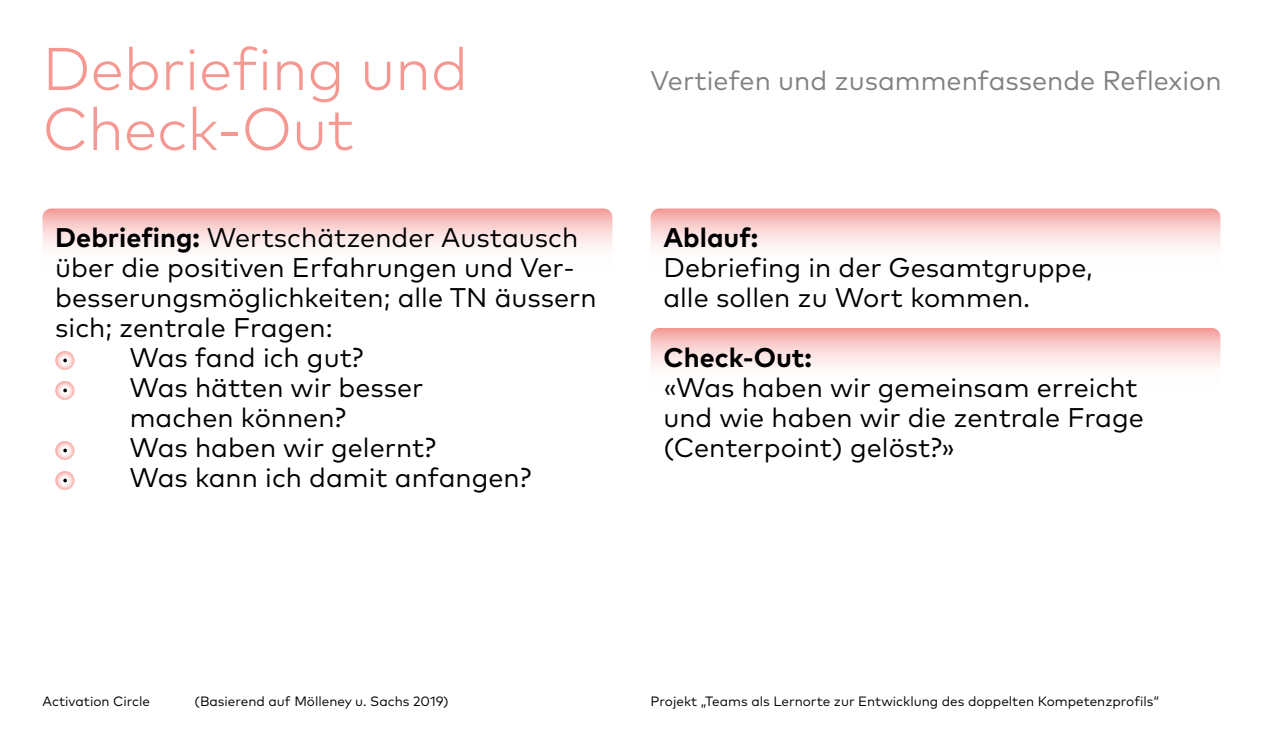
<style>
.page{position:relative;width:1263px;height:749px;background:#fff}
.page>*{position:absolute;margin:0;border:0;box-sizing:border-box;transform-origin:0 0}
.t1{font:300 60px/60px "Mark OT";letter-spacing:-.005em;color:#f69892}
.t2{font:27px/30px "Mark";color:#000}
.t3{font:27px "Mark";color:#818180}
.t4{font:700 27px "Mark OT";color:#000}
.t5{font:13.5px "Mark OT";color:#000}
.s1{font-family:"Mark OT";font-weight:700}
</style>
<div class="page">
<svg style="left:43px;top:208px;width:569px;height:76px"></svg>
<svg style="left:651px;top:208px;width:569px;height:76px"></svg>
<svg style="left:651px;top:328px;width:569px;height:75px"></svg>
<svg style="left:55px;top:351px;width:20px;height:17px"></svg>
<svg style="left:63px;top:358px;width:4px;height:4px"></svg>
<svg style="left:55px;top:368px;width:20px;height:32px"></svg>
<svg style="left:63px;top:388px;width:4px;height:4px"></svg>
<svg style="left:55px;top:441px;width:20px;height:17px"></svg>
<svg style="left:63px;top:448px;width:4px;height:4px"></svg>
<svg style="left:55px;top:458px;width:20px;height:32px"></svg>
<svg style="left:63px;top:478px;width:4px;height:4px"></svg>
<h1 class="t1" style="left:43px;top:38px;width:427px">Debriefing und<br>Check-Out</h1>
<p class="t2" style="left:55px;top:222px;width:524px"><span class="s1">Debriefing:</span> Wertschätzender Austausch</p>
<p class="t2" style="left:55px;top:252px;width:521px">über die positiven Erfahrungen und Ver-</p>
<p class="t2" style="left:55px;top:282px;width:543px">besserungsmöglichkeiten; alle TN äussern</p>
<p class="t2" style="left:55px;top:312px;width:279px">sich; zentrale Fragen:</p>
<p class="t2" style="left:129px;top:342px;width:236px">Was fand ich gut?</p>
<p class="t2" style="left:129px;top:372px;width:296px">Was hätten wir besser</p>
<p class="t2" style="left:130px;top:402px;width:218px">machen können?</p>
<p class="t2" style="left:129px;top:432px;width:308px">Was haben wir gelernt?</p>
<p class="t2" style="left:129px;top:462px;width:403px">Was kann ich damit anfangen?</p>
<p class="t3" style="left:651px;top:64px;width:572px">Vertiefen und zusammenfassende Reflexion</p>
<p class="t4" style="left:663px;top:220px;width:96px">Ablauf:</p>
<p class="t2" style="left:663px;top:252px;width:431px">Debriefing in der Gesamtgruppe, alle sollen zu Wort kommen.</p>
<p class="t4" style="left:663px;top:340px;width:150px">Check-Out:</p>
<p class="t2" style="left:663px;top:372px;width:482px">«Was haben wir gemeinsam erreicht und wie haben wir die zentrale Frage (Centerpoint) gelöst?»</p>
<p class="t5" style="left:43px;top:693px;width:109px">Activation Circle</p>
<p class="t5" style="left:195px;top:693px;width:256px">(Basierend auf Mölleney u. Sachs 2019)</p>
<p class="t5" style="left:651px;top:693px;width:510px">Projekt „Teams als Lernorte zur Entwicklung des doppelten Kompetenzprofils“</p>
</div>
